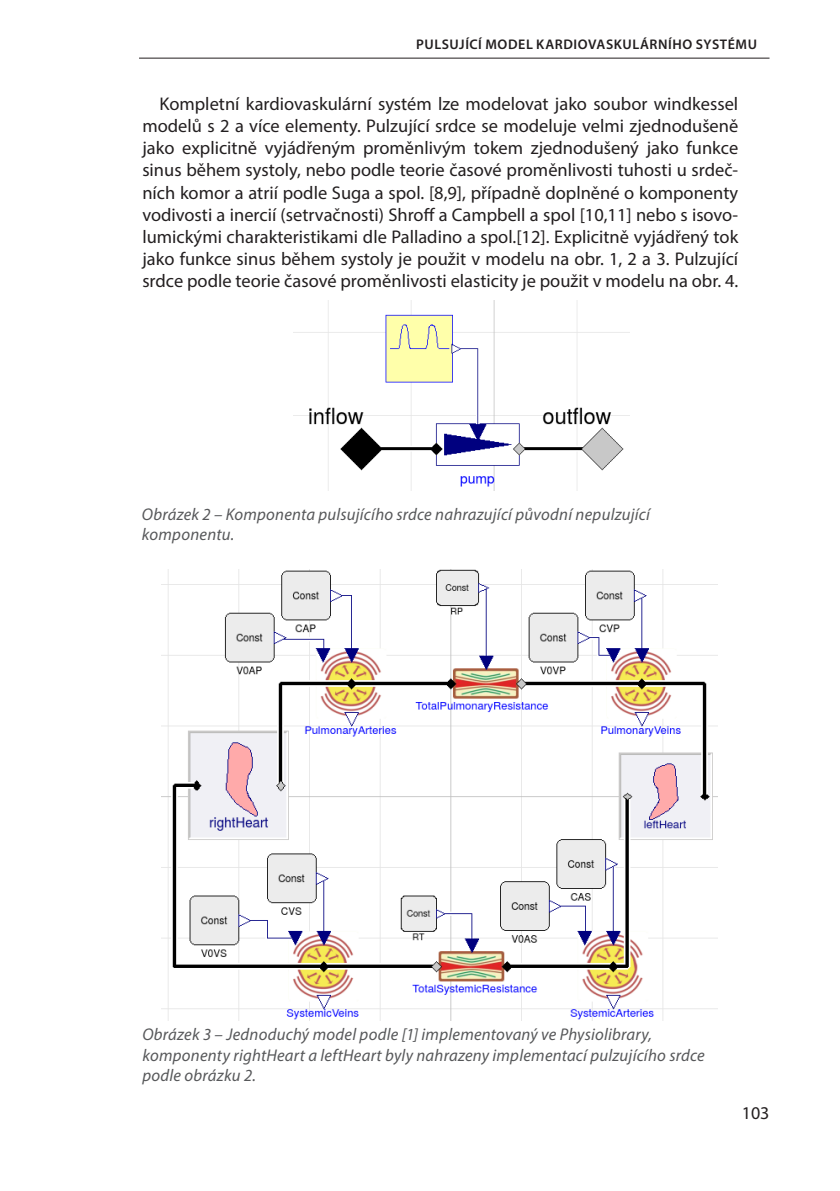
<style>
.page{position:relative;width:840px;height:1191px;background:#fff}
.page>*{position:absolute;margin:0;border:0;box-sizing:border-box;transform-origin:0 0}
.zakladni{font:18.4px/22px "Myriad Pro";color:#231f20;text-align:justify}
.t1{font:18px "Myriad Pro";color:#231f20}
.t2{font:italic 17px/20.4px "Myriad Pro";letter-spacing:.015em;color:#57585a}
.t3{font:600 14px "Myriad Pro";letter-spacing:.04em;color:#231f20}
</style>
<div class="page">
<hr style="left:139px;top:58px;width:630px;height:1px;background:#231f20">
<img style="left:162px;top:570px;width:555px;height:450px">
<img style="left:293px;top:300px;width:336px;height:190px">
<p class="t3" style="left:416px;top:36px;width:342px">PULSUJÍCÍ MODEL KARDIOVASKULÁRNÍHO SYSTÉMU</p>
<p class="zakladni" style="left:142px;top:93px;width:597px;text-indent:17px">Kompletní kardiovaskulární systém lze modelovat jako soubor windkessel modelů s 2 a více elementy. Pulzující srdce se modeluje velmi zjednodušeně jako explicitně vyjádřeným proměnlivým tokem zjednodušený jako funkce sinus během systoly, nebo podle teorie časové proměnlivosti tuhosti u srdeč&shy;ních komor a atrií podle Suga a spol. [8,9], případně doplněné o komponenty vodivosti a inercií (setrvačnosti) Shroff a Campbell a spol [10,11] nebo s isovo&shy;lumickými charakteristikami dle Palladino a spol.[12]. Explicitně vyjádřený tok jako funkce sinus během systoly je použit v modelu na obr. 1, 2 a 3. Pulzující srdce podle teorie časové proměnlivosti elasticity je použit v modelu na obr. 4.</p>
<p class="t2" style="left:142px;top:504px;width:509px">Obrázek 2 – Komponenta pulsujícího srdce nahrazující původní nepulzující komponentu.</p>
<p class="t2" style="left:142px;top:1024px;width:563px">Obrázek 3 – Jednoduchý model podle [1] implementovaný ve Physiolibrary, komponenty rightHeart a leftHeart byly nahrazeny implementací pulzujícího srdce podle obrázku 2.</p>
<p class="t1" style="left:741px;top:1102px;width:29px">103</p>
</div>
